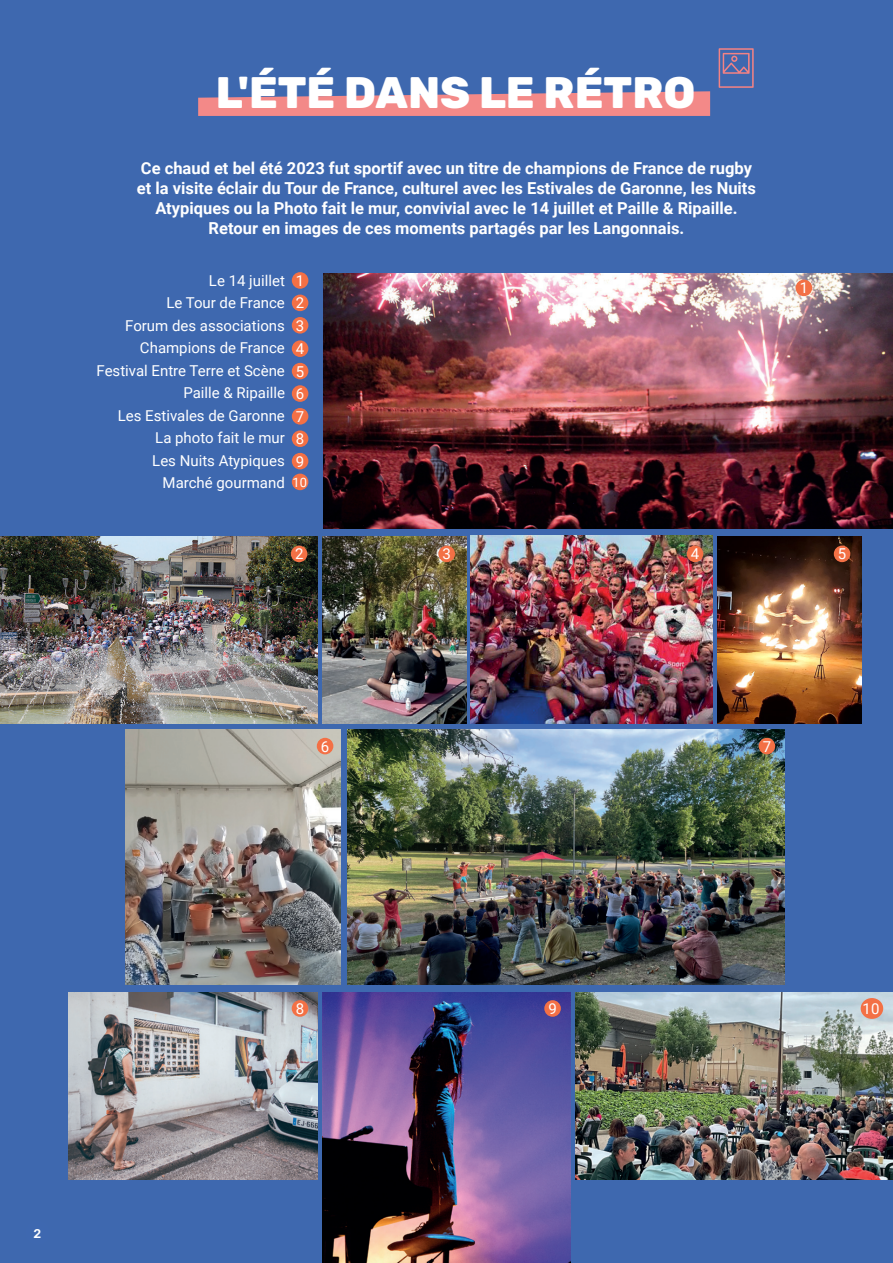
<style>
.page{position:relative;width:893px;height:1263px;background:#3e68af}
.page>*{position:absolute;margin:0;border:0;box-sizing:border-box;transform-origin:0 0}
.t1{font:800 44.1px "Rubik";color:#fff}
.t2{font:700 16.5px/19.8px "Roboto";color:#fff;text-align:center}
.t3{font:15px "Roboto";color:#fff}
.t4{font:12.9px "Roboto";color:#fff}
.t5{font:500 12.6px "Rubik";color:#fff}
</style>
<div class="page">
<svg style="left:198px;top:91px;width:512px;height:25px;background:#d9848d"></svg>
<img style="left:323px;top:274px;width:570px;height:254px">
<img style="left:125px;top:730px;width:216px;height:255px">
<img style="left:347px;top:730px;width:437px;height:255px">
<img style="left:0;top:536px;width:317px;height:187px">
<img style="left:68px;top:992px;width:249px;height:187px">
<img style="left:322px;top:536px;width:144px;height:187px">
<img style="left:717px;top:536px;width:145px;height:187px">
<img style="left:322px;top:992px;width:249px;height:271px">
<img style="left:576px;top:992px;width:317px;height:187px">
<img style="left:471px;top:536px;width:241px;height:187px">
<div style="left:292px;top:272px;width:16px;height:17px;background:#f37045;border-radius:50%"></div>
<div style="left:796px;top:280px;width:16px;height:16px;background:#f37045;border-radius:50%"></div>
<div style="left:292px;top:340px;width:16px;height:17px;background:#f37045;border-radius:50%"></div>
<div style="left:687px;top:546px;width:16px;height:16px;background:#f37045;border-radius:50%"></div>
<div style="left:292px;top:408px;width:16px;height:17px;background:#f37045;border-radius:50%"></div>
<div style="left:292px;top:1000px;width:16px;height:17px;background:#f37045;border-radius:50%"></div>
<div style="left:292px;top:295px;width:16px;height:16px;background:#f37045;border-radius:50%"></div>
<div style="left:291px;top:546px;width:16px;height:16px;background:#f37045;border-radius:50%"></div>
<div style="left:292px;top:363px;width:16px;height:16px;background:#f37045;border-radius:50%"></div>
<div style="left:317px;top:738px;width:16px;height:16px;background:#f37045;border-radius:50%"></div>
<div style="left:292px;top:430px;width:16px;height:17px;background:#f37045;border-radius:50%"></div>
<div style="left:544px;top:1000px;width:17px;height:17px;background:#f37045;border-radius:50%"></div>
<div style="left:292px;top:317px;width:16px;height:17px;background:#f37045;border-radius:50%"></div>
<div style="left:438px;top:546px;width:17px;height:16px;background:#f37045;border-radius:50%"></div>
<div style="left:834px;top:546px;width:16px;height:16px;background:#f37045;border-radius:50%"></div>
<div style="left:292px;top:385px;width:16px;height:17px;background:#f37045;border-radius:50%"></div>
<div style="left:759px;top:738px;width:16px;height:16px;background:#f37045;border-radius:50%"></div>
<div style="left:292px;top:453px;width:16px;height:16px;background:#f37045;border-radius:50%"></div>
<div style="left:292px;top:474px;width:16px;height:16px;background:#f37045;border-radius:50%"></div>
<div style="left:861px;top:998px;width:22px;height:21px;background:#f37045;border-radius:50%"></div>
<svg style="left:719px;top:48px;width:35px;height:40px"></svg>
<p class="t1" style="left:216px;top:68px;width:481px">L'ÉTÉ DANS LE RÉTRO</p>
<p class="t2" style="left:141px;top:158px;width:613px">Ce chaud et bel été 2023 fut sportif avec un titre de champions de France de rugby</p>
<p class="t2" style="left:137px;top:178px;width:621px">et la visite éclair du Tour de France, culturel avec les Estivales de Garonne, les Nuits<br>Atypiques ou la Photo fait le mur, convivial avec le 14 juillet et Paille &amp; Ripaille.</p>
<p class="t2" style="left:209px;top:217px;width:477px">Retour en images de ces moments partagés par les Langonnais.</p>
<p class="t3" style="left:209px;top:270px;width:77px">Le 14 juillet</p>
<p class="t3" style="left:166px;top:293px;width:120px">Le Tour de France</p>
<p class="t3" style="left:125px;top:315px;width:161px">Forum des associations</p>
<p class="t3" style="left:140px;top:338px;width:146px">Champions de France</p>
<p class="t3" style="left:97px;top:360px;width:190px">Festival Entre Terre et Scène</p>
<p class="t3" style="left:183px;top:383px;width:103px">Paille &amp; Ripaille</p>
<p class="t3" style="left:118px;top:405px;width:169px">Les Estivales de Garonne</p>
<p class="t3" style="left:155px;top:428px;width:131px">La photo fait le mur</p>
<p class="t3" style="left:152px;top:450px;width:134px">Les Nuits Atypiques</p>
<p class="t3" style="left:163px;top:473px;width:124px">Marché gourmand</p>
<p class="t3" style="left:296px;top:270px;width:10px">1</p>
<p class="t3" style="left:296px;top:292px;width:10px">2</p>
<p class="t3" style="left:296px;top:315px;width:10px">3</p>
<p class="t3" style="left:296px;top:338px;width:10px">4</p>
<p class="t3" style="left:296px;top:361px;width:10px">5</p>
<p class="t3" style="left:296px;top:383px;width:10px">6</p>
<p class="t3" style="left:296px;top:406px;width:10px">7</p>
<p class="t3" style="left:296px;top:428px;width:10px">8</p>
<p class="t3" style="left:296px;top:451px;width:10px">9</p>
<p class="t4" style="left:292px;top:473px;width:16px">10</p>
<p class="t3" style="left:800px;top:277px;width:10px">1</p>
<p class="t3" style="left:295px;top:543px;width:10px">2</p>
<p class="t3" style="left:321px;top:736px;width:10px">6</p>
<p class="t3" style="left:443px;top:543px;width:10px">3</p>
<p class="t3" style="left:838px;top:543px;width:10px">5</p>
<p class="t3" style="left:691px;top:543px;width:10px">4</p>
<p class="t3" style="left:763px;top:736px;width:10px">7</p>
<p class="t5" style="left:34px;top:1226px;width:9px">2</p>
<p class="t3" style="left:296px;top:998px;width:10px">8</p>
<p class="t3" style="left:548px;top:998px;width:10px">9</p>
<p class="t3" style="left:863px;top:998px;width:18px">10</p>
</div>
